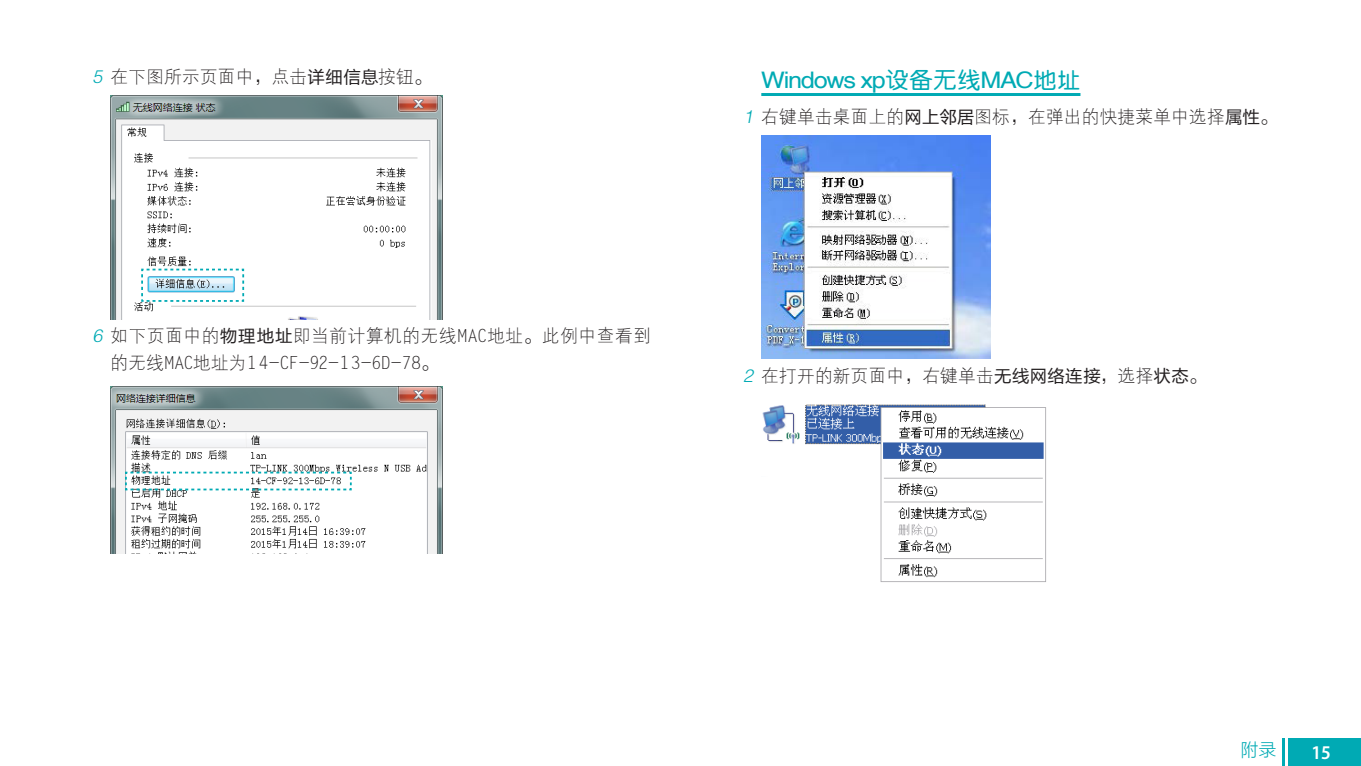
<style>
.page{position:relative;width:1361px;height:766px;background:#fff}
.page>*{position:absolute;margin:0;border:0;box-sizing:border-box;transform-origin:0 0}
.三级标题{font:22.8px "CT Zhong Yuan SJ";letter-spacing:-.05em;color:#00aab4;scale:1.11 1}
.t1{font:600 semi-condensed 19.5px "Myriad Pro";color:#fff}
.t2{font:18px "FZXDXJW GB1 0";letter-spacing:.025em;color:#231f20}
.t3{font:18px/27px "FZXDXJW GB1 0";letter-spacing:.045em;color:#231f20}
.t4{font:18px "FZLTXHK GBK1 0";color:#00aab4}
.s1{font-family:"FZZDXJW GB1 0";font-style:italic;color:#00aab4}
.s2{font-family:"FZLTHK GBK1 0";font-size:17.4px}
</style>
<div class="page">
<div style="left:1288px;top:737px;width:73px;height:28px;background:#00aab4"></div>
<hr style="left:1282px;top:737px;width:3px;height:28px;background:#00aab4">
<img style="left:111px;top:96px;width:331px;height:224px">
<svg style="left:140px;top:268px;width:105px;height:34px"></svg>
<img style="left:111px;top:386px;width:331px;height:167px">
<svg style="left:124px;top:470px;width:229px;height:21px"></svg>
<hr style="left:761px;top:93px;width:319px;height:3px;background:#00aab4">
<img style="left:761px;top:135px;width:230px;height:223px">
<img style="left:762px;top:404px;width:284px;height:178px">
<p class="t2" style="left:92px;top:67px;width:340px"><span class="s1">5</span> 在下图所示页面中，点击<span class="s2">详细信息</span>按钮。</p>
<p class="t3" style="left:111px;top:322px;width:542px;text-indent:-18px"><span class="s1">6</span> 如下页面中的<span class="s2">物理地址</span>即当前计算机的无线MAC地址。此例中查看到的无线MAC地址为14-CF-92-13-6D-78。</p>
<p class="三级标题" style="left:761px;top:69px;width:290px">Windows xp设备无线MAC地址</p>
<p class="t2" style="left:743px;top:107px;width:536px"><span class="s1">1</span> 右键单击桌面上的<span class="s2">网上邻居</span>图标，在弹出的快捷菜单中选择<span class="s2">属性</span>。</p>
<p class="t2" style="left:743px;top:366px;width:465px"><span class="s1">2</span> 在打开的新页面中，右键单击<span class="s2">无线网络连接</span>，选择<span class="s2">状态</span>。</p>
<p class="t4" style="left:1240px;top:739px;width:37px">附录</p>
<p class="t1" style="left:1311px;top:740px;width:21px">15</p>
</div>
